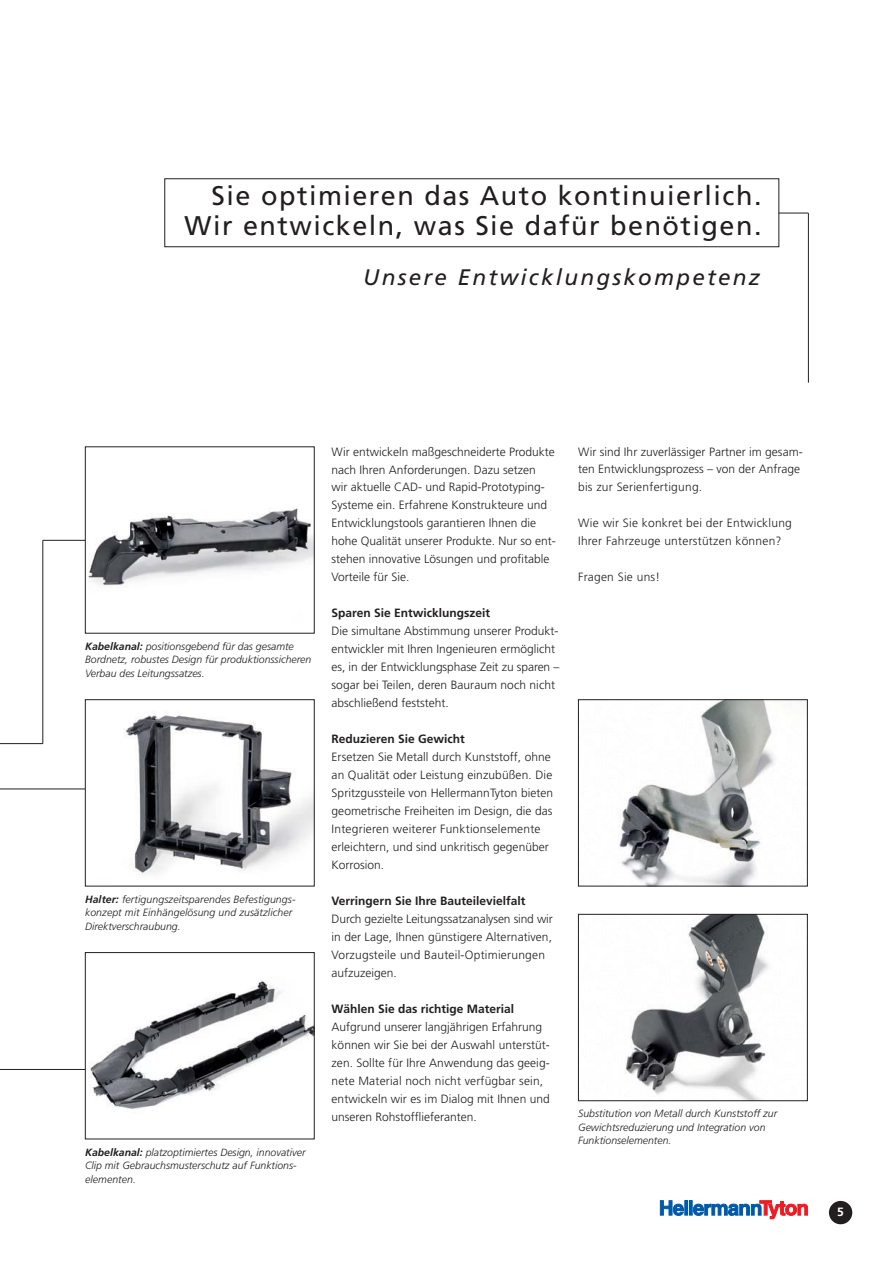
<style>
.page{position:relative;width:893px;height:1263px;background:#fff}
.page>*{position:absolute;margin:0;border:0;box-sizing:border-box;transform-origin:0 0}
.t1{font:27px/30px "Frutiger LT";letter-spacing:.055em;color:#231f20;text-align:right}
.t2{font:italic 22.5px "Frutiger LT";letter-spacing:.1em;color:#231f20}
.t3{font:300 12px/18px "Frutiger LT";color:#231f20}
.t4{font:700 12px "Frutiger LT";color:#231f20}
.t5{font:300 12px/18px "Frutiger LT";letter-spacing:.02em;color:#231f20}
.t6{font:700 12px "Frutiger LT";color:#fff}
.t7{font:italic 300 10.5px/13.5px "Frutiger LT";color:#231f20}
.s1{font-weight:700}
</style>
<div class="page">
<div style="left:164px;top:178px;width:615px;height:69px;border:1px solid #231f20"></div>
<div style="left:829px;top:1201px;width:23px;height:23px;background:#231f20;border-radius:50%"></div>
<div style="left:684px;top:1200px;width:4px;height:15px;border:1px solid #005aaa"></div>
<div style="left:689px;top:1200px;width:3px;height:15px;border:1px solid #005aaa"></div>
<svg style="left:660px;top:1200px;width:27px;height:16px"></svg>
<svg style="left:693px;top:1200px;width:115px;height:19px"></svg>
<img style="left:88px;top:508px;width:225px;height:80px">
<div style="left:85px;top:447px;width:230px;height:187px;border:1px solid #231f20"></div>
<img style="left:124px;top:715px;width:189px;height:162px">
<div style="left:85px;top:699px;width:230px;height:187px;border:1px solid #231f20"></div>
<img style="left:90px;top:981px;width:223px;height:128px">
<div style="left:85px;top:952px;width:230px;height:187px;border:1px solid #231f20"></div>
<img style="left:619px;top:701px;width:155px;height:183px">
<div style="left:578px;top:699px;width:230px;height:187px;border:1px solid #231f20"></div>
<img style="left:625px;top:916px;width:144px;height:183px">
<div style="left:578px;top:914px;width:230px;height:187px;border:1px solid #231f20"></div>
<hr style="left:778px;top:213px;width:30px;height:1px;background:#231f20">
<hr style="left:808px;top:213px;width:1px;height:170px;background:#231f20">
<hr style="left:43px;top:540px;width:42px;height:1px;background:#231f20">
<hr style="left:43px;top:540px;width:1px;height:204px;background:#231f20">
<hr style="left:0;top:743px;width:43px;height:1px;background:#231f20">
<hr style="left:0;top:789px;width:85px;height:1px;background:#231f20">
<hr style="left:0;top:1069px;width:85px;height:1px;background:#231f20">
<h1 class="t1" style="left:185px;top:182px;width:578px">Sie optimieren das Auto kontinuierlich.<br>Wir entwickeln, was Sie dafür benötigen.</h1>
<h2 class="t2" style="left:363px;top:267px;width:398px">Unsere Entwicklungskompetenz</h2>
<p class="t7" style="left:85px;top:640px;width:228px"><span class="s1">Kabelkanal:</span> positionsgebend für das gesamte<br>Bordnetz, robustes Design für produktions sicheren<br>Verbau des Leitungssatzes.</p>
<p class="t7" style="left:85px;top:893px;width:212px"><span class="s1">Halter:</span> fertigungszeitsparendes Befesti gungs&shy;konzept mit Einhängelösung und zusätzlicher<br>Direktverschraubung.</p>
<p class="t7" style="left:85px;top:1146px;width:222px"><span class="s1">Kabelkanal:</span> platzoptimiertes Design, innovativer<br>Clip mit Gebrauchsmusterschutz auf Funktions&shy;elementen.</p>
<p class="t3" style="left:332px;top:443px;width:226px">Wir entwickeln maßgeschneiderte Produkte nach Ihren Anforderungen. Dazu setzen<br>wir aktuelle CAD- und Rapid-Prototyping-Systeme ein. Erfahrene Konstrukteure und Entwicklungstools garantieren Ihnen die hohe Qualität unserer Produkte. Nur so ent&shy;stehen innovative Lösungen und profitable Vorteile für Sie.</p>
<p class="t4" style="left:332px;top:608px;width:160px">Sparen Sie Entwicklungszeit</p>
<p class="t3" style="left:332px;top:623px;width:229px">Die simul tane Abstimmung unserer Produkt&shy;ent wickler mit Ihren Ingenieuren ermöglicht es, in der Entwicklungsphase Zeit zu sparen – sogar bei Teilen, deren Bauraum noch nicht ab schließend feststeht.</p>
<p class="t4" style="left:332px;top:734px;width:135px">Reduzieren Sie Gewicht</p>
<p class="t3" style="left:332px;top:749px;width:223px">Ersetzen Sie Metall durch Kunststoff, ohne an Qualität oder Leistung einzubüßen. Die Spritz gussteile von HellermannTyton bieten geo metrische Freiheiten im Design, die das Integrieren weiterer Funktionselemente erleichtern, und sind unkritisch gegenüber Korrosion.</p>
<p class="t4" style="left:332px;top:896px;width:196px">Verringern Sie Ihre Bauteilevielfalt</p>
<p class="t3" style="left:332px;top:911px;width:223px">Durch gezielte Leitungssatzanalysen sind wir in der Lage, Ihnen günstigere Alternativen, Vorzugsteile und Bauteil-Optimierungen aufzuzeigen.</p>
<p class="t4" style="left:332px;top:1004px;width:184px">Wählen Sie das richtige Material</p>
<p class="t3" style="left:332px;top:1019px;width:220px">Aufgrund unserer langjährigen Erfahrung können wir Sie bei der Auswahl unterstüt&shy;zen. Sollte für Ihre Anwendung das geeig&shy;nete Material noch nicht verfügbar sein, entwickeln wir es im Dialog mit Ihnen und unseren Rohstofflieferanten.</p>
<p class="t3" style="left:578px;top:443px;width:226px">Wir sind Ihr zuverlässiger Partner im ge sam&shy;ten Entwicklungsprozess – von der An frage bis zur Serienfertigung.</p>
<p class="t5" style="left:578px;top:515px;width:215px">Wie wir Sie konkret bei der Entwicklung<br>Ihrer Fahrzeuge unterstützen können?</p>
<p class="t5" style="left:578px;top:569px;width:84px">Fragen Sie uns!</p>
<p class="t7" style="left:578px;top:1108px;width:201px">Substitution von Metall durch Kunststoff zur<br>Gewichtsreduzierung und Integration von<br>Funktionselementen.</p>
<p class="t6" style="left:837px;top:1207px;width:8px">5</p>
</div>
